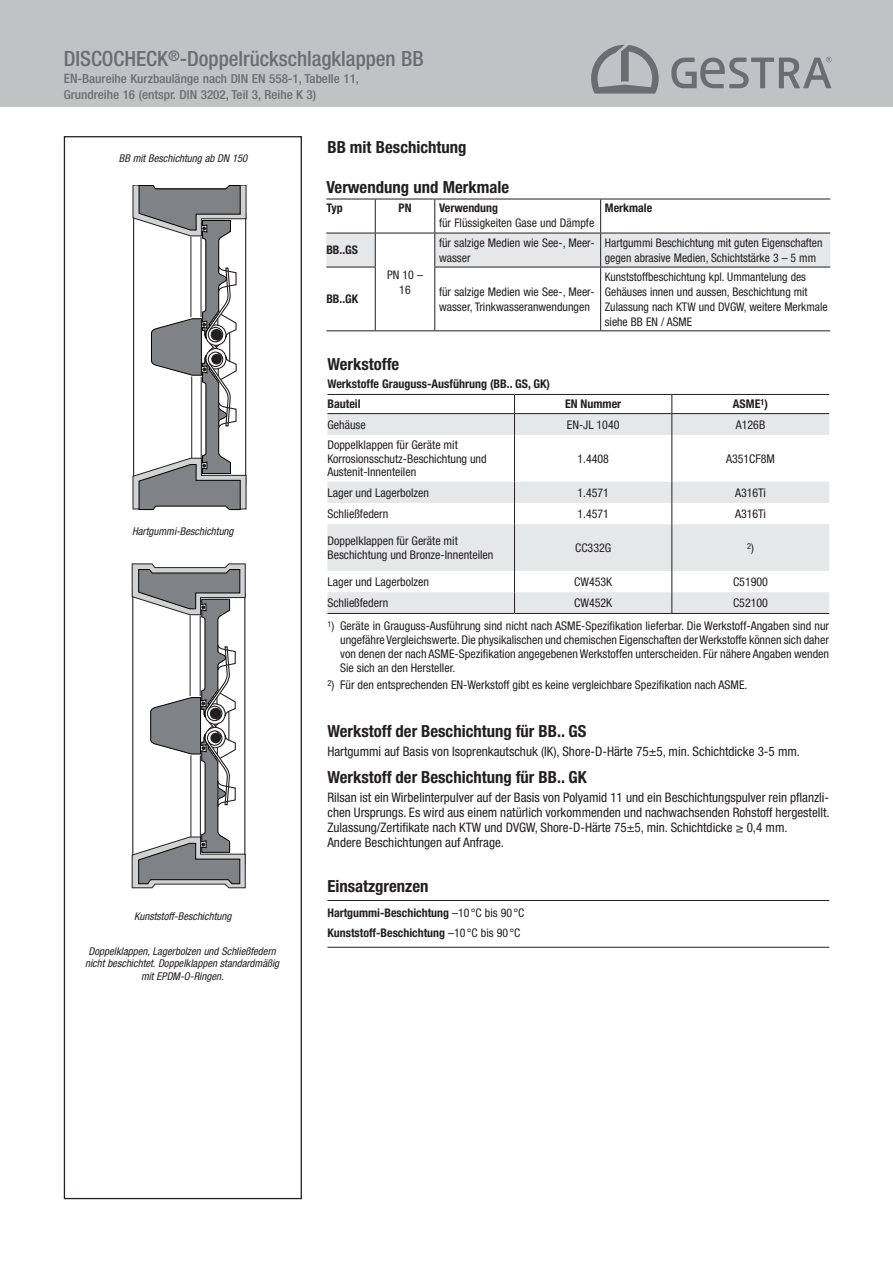
<style>
.page{position:relative;width:893px;height:1263px;background:#fff}
.page>*{position:absolute;margin:0;border:0;box-sizing:border-box;transform-origin:0 0}
.t1{font:500 condensed 21px "Helvetica Neue LT Pro";color:#6c6d70}
.t2{font:700 condensed 16.65px "Helvetica Neue LT Pro";color:#231f20}
.t3{font:condensed 13.05px/14.9px "Helvetica Neue LT Pro";color:#231f20}
.t4{font:500 condensed 12.45px/16.5px "Helvetica Neue LT Pro";color:#6c6d70;scale:1.05 1}
.t5{font:condensed 12px/13.8px "Helvetica Neue LT Pro";color:#231f20}
.t6{font:700 condensed 12px/20.2px "Helvetica Neue LT Pro";color:#231f20}
.t7{font:condensed 11.85px/14.9px "Helvetica Neue LT Pro";color:#231f20}
.t8{font:700 condensed 11.85px/19.2px "Helvetica Neue LT Pro";color:#231f20}
.t9{font:italic condensed 10.65px/12.8px "Helvetica Neue LT Pro";color:#231f20;text-align:center}
.t10{font:condensed 8.4px "Helvetica Neue LT Pro";color:#231f20}
.s1{font-size:13.05px}
.s2{font-size:12px}
.s3{font-weight:400}
</style>
<div class="page">
<div style="left:0;top:0;width:893px;height:106px;background:#c1c2c4"></div>
<svg style="left:591px;top:45px;width:68px;height:49px"></svg>
<svg style="left:671px;top:57px;width:161px;height:31px"></svg>
<div style="left:64px;top:136px;width:238px;height:1063px;border:1px solid #231f20"></div>
<svg style="left:133px;top:185px;width:113px;height:325px"></svg>
<svg style="left:132px;top:564px;width:113px;height:324px"></svg>
<hr style="left:327px;top:900px;width:502px;height:1px;background:#231f20">
<hr style="left:327px;top:947px;width:502px;height:1px;background:#231f20">
<svg style="left:327px;top:414px;width:502px;height:199px;fill:#e6e7e9"></svg>
<hr style="left:327px;top:394px;width:187px;height:1px;background:#231f20">
<hr style="left:514px;top:394px;width:158px;height:1px;background:#231f20">
<svg style="left:671px;top:395px;width:1px;height:40px"></svg>
<hr style="left:671px;top:435px;width:1px;height:47px;background:#231f20">
<svg style="left:671px;top:482px;width:1px;height:42px"></svg>
<hr style="left:671px;top:524px;width:1px;height:47px;background:#231f20">
<svg style="left:671px;top:571px;width:1px;height:42px"></svg>
<hr style="left:672px;top:394px;width:157px;height:1px;background:#231f20">
<hr style="left:327px;top:413px;width:187px;height:1px;background:#231f20">
<svg style="left:514px;top:395px;width:1px;height:40px"></svg>
<hr style="left:514px;top:413px;width:158px;height:1px;background:#231f20">
<hr style="left:672px;top:413px;width:157px;height:1px;background:#231f20">
<hr style="left:514px;top:435px;width:1px;height:47px;background:#231f20">
<svg style="left:514px;top:482px;width:1px;height:42px"></svg>
<hr style="left:514px;top:524px;width:1px;height:47px;background:#231f20">
<hr style="left:327px;top:613px;width:187px;height:1px;background:#231f20">
<svg style="left:514px;top:571px;width:1px;height:42px"></svg>
<hr style="left:514px;top:613px;width:158px;height:1px;background:#231f20">
<hr style="left:672px;top:613px;width:157px;height:1px;background:#231f20">
<svg style="left:326px;top:234px;width:504px;height:33px;background:#e6e7e8"></svg>
<hr style="left:326px;top:199px;width:49px;height:1px;background:#231f20">
<hr style="left:375px;top:199px;width:60px;height:1px;background:#231f20">
<hr style="left:375px;top:199px;width:1px;height:34px;background:#231f20">
<hr style="left:435px;top:199px;width:166px;height:1px;background:#231f20">
<hr style="left:434px;top:199px;width:1px;height:34px;background:#231f20">
<hr style="left:601px;top:199px;width:229px;height:1px;background:#231f20">
<hr style="left:326px;top:233px;width:49px;height:1px;background:#231f20">
<hr style="left:375px;top:233px;width:60px;height:1px;background:#231f20">
<hr style="left:375px;top:233px;width:1px;height:34px;background:#231f20">
<hr style="left:435px;top:233px;width:166px;height:1px;background:#231f20">
<hr style="left:434px;top:233px;width:1px;height:34px;background:#231f20">
<hr style="left:601px;top:233px;width:229px;height:1px;background:#231f20">
<hr style="left:600px;top:233px;width:1px;height:34px;background:#231f20">
<hr style="left:375px;top:267px;width:1px;height:63px;background:#231f20">
<hr style="left:434px;top:267px;width:1px;height:63px;background:#231f20">
<hr style="left:600px;top:267px;width:1px;height:63px;background:#231f20">
<hr style="left:326px;top:330px;width:49px;height:1px;background:#231f20">
<hr style="left:375px;top:330px;width:60px;height:1px;background:#231f20">
<hr style="left:435px;top:330px;width:166px;height:1px;background:#231f20">
<hr style="left:601px;top:330px;width:229px;height:1px;background:#231f20">
<hr style="left:600px;top:199px;width:1px;height:34px;background:#231f20">
<hr style="left:326px;top:267px;width:50px;height:1px;background:#231f20">
<hr style="left:434px;top:267px;width:167px;height:1px;background:#231f20">
<hr style="left:601px;top:267px;width:229px;height:1px;background:#231f20">
<h1 class="t1" style="left:64px;top:46px;width:362px">DISCOCHECK<sup>®</sup>-Doppelrückschlagklappen BB</h1>
<p class="t4" style="left:64px;top:70px;width:283px"><span class="s1">EN</span>-Baureihe Kurzbaulänge nach DIN EN 558-1, Tabelle 11,<br>Grundreihe 16 (entspr. DIN 3202, Teil 3, Reihe K 3)</p>
<h2 class="t2" style="left:327px;top:137px;width:140px">BB mit Beschichtung</h2>
<p class="t9" style="left:119px;top:152px;width:130px">BB mit Beschichtung ab DN 150</p>
<h2 class="t2" style="left:326px;top:177px;width:184px">Verwendung und Merkmale</h2>
<p class="t8" style="left:326px;top:198px;width:18px">Typ</p>
<p class="t8" style="left:398px;top:198px;width:15px">PN</p>
<p class="t8" style="left:439px;top:198px;width:61px">Verwendung</p>
<p class="t7" style="left:439px;top:215px;width:157px">für Flüssigkeiten Gase und Dämpfe</p>
<p class="t8" style="left:605px;top:198px;width:49px">Merkmale</p>
<p class="t8" style="left:326px;top:240px;width:33px">BB..GS</p>
<p class="t7" style="left:439px;top:235px;width:157px">für salzige Medien wie See-, Meer&shy;wasser</p>
<p class="t7" style="left:605px;top:235px;width:219px">Hartgummi Beschichtung mit guten Eigenschaften gegen abrasive Medien, Schichtstärke 3 – 5 mm</p>
<p class="t7" style="left:387px;top:267px;width:38px;text-align:center">PN 10 –<br>16</p>
<p class="t8" style="left:326px;top:289px;width:33px">BB..GK</p>
<p class="t7" style="left:439px;top:284px;width:157px">für salzige Medien wie See-, Meer&shy;wasser, Trinkwasseranwendungen</p>
<p class="t7" style="left:605px;top:269px;width:224px">Kunststoffbeschichtung kpl. Ummantelung des Gehäuses innen und aussen, Beschichtung mit Zulassung nach KTW und DVGW, weitere Merkmale siehe BB EN / ASME</p>
<h2 class="t2" style="left:327px;top:354px;width:73px">Werkstoffe</h2>
<p class="t6" style="left:327px;top:373px;width:224px">Werkstoffe Grauguss-Ausführung (BB.. GS, GK)<br>Bauteil</p>
<p class="t6" style="left:565px;top:394px;width:58px">EN Nummer</p>
<p class="t6" style="left:733px;top:394px;width:37px">ASME<sup>1</sup>)</p>
<p class="t9" style="left:132px;top:525px;width:103px">Hartgummi-Beschichtung</p>
<p class="t9" style="left:134px;top:910px;width:99px">Kunststoff-Beschichtung</p>
<p class="t9" style="left:85px;top:945px;width:196px">Doppelklappen, Lagerbolzen und Schließfedern nicht beschichtet. Doppelklappen standardmäßig mit EPDM-O-Ringen.</p>
<p class="t5" style="left:327px;top:417px;width:40px">Gehäuse</p>
<p class="t5" style="left:567px;top:417px;width:54px">EN-JL 1040</p>
<p class="t5" style="left:736px;top:417px;width:31px">A126B</p>
<p class="t5" style="left:327px;top:437px;width:161px">Doppelklappen für Geräte mit<br>Korrosionsschutz-Beschichtung und<br>Austenit-Innenteilen</p>
<p class="t5" style="left:577px;top:451px;width:33px">1.4408</p>
<p class="t5" style="left:726px;top:451px;width:51px">A351CF8M</p>
<p class="t5" style="left:327px;top:485px;width:103px">Lager und Lagerbolzen</p>
<p class="t5" style="left:577px;top:485px;width:33px">1.4571</p>
<p class="t5" style="left:735px;top:485px;width:33px">A316Ti</p>
<p class="t5" style="left:327px;top:507px;width:62px">Schließfedern</p>
<p class="t5" style="left:577px;top:507px;width:33px">1.4571</p>
<p class="t5" style="left:735px;top:507px;width:33px">A316Ti</p>
<p class="t5" style="left:327px;top:534px;width:167px">Doppelklappen für Geräte mit<br>Beschichtung und Bronze-Innenteilen</p>
<p class="t5" style="left:575px;top:541px;width:38px">CC332G</p>
<p class="t10" style="left:747px;top:541px;width:8px">2<span class="s2">)</span></p>
<p class="t5" style="left:327px;top:575px;width:103px">Lager und Lagerbolzen</p>
<p class="t5" style="left:574px;top:575px;width:40px">CW453K</p>
<p class="t5" style="left:733px;top:575px;width:37px">C51900</p>
<p class="t5" style="left:327px;top:596px;width:62px">Schließfedern</p>
<p class="t5" style="left:574px;top:596px;width:40px">CW452K</p>
<p class="t5" style="left:733px;top:596px;width:37px">C52100</p>
<p class="t5" style="left:340px;top:619px;width:490px;text-align:justify;text-indent:-13px"><sup>1</sup>) Geräte in Grauguss-Ausführung sind nicht nach ASME-Spezifikation lieferbar. Die Werkstoff-Angaben sind nur ungefähre Vergleichswerte. Die physikalischen und chemischen Eigenschaften der Werkstoffe können sich daher von denen der nach ASME-Spezifikation angegebenen Werkstoffen unterscheiden. Für nähere Angaben wenden Sie sich an den Hersteller.</p>
<p class="t5" style="left:327px;top:678px;width:421px"><sup>2</sup>) Für den entsprechenden EN-Werkstoff gibt es keine vergleichbare Spezifikation nach ASME.</p>
<h2 class="t2" style="left:327px;top:721px;width:260px">Werkstoff der Beschichtung für BB.. GS</h2>
<p class="t3" style="left:327px;top:744px;width:474px">Hartgummi auf Basis von Isoprenkautschuk (IK), Shore-D-Härte 75±5, min. Schichtdicke 3-5 mm.</p>
<h2 class="t2" style="left:327px;top:767px;width:261px">Werkstoff der Beschichtung für BB.. GK</h2>
<p class="t3" style="left:327px;top:790px;width:504px">Rilsan ist ein Wirbelinterpulver auf der Basis von Polyamid 11 und ein Beschichtungspulver rein pflanzli&shy;chen Ursprungs. Es wird aus einem natürlich vorkommenden und nachwachsenden Rohstoff hergestellt.<br>Zulassung/Zertifikate nach KTW und DVGW, Shore-D-Härte 75±5, min. Schichtdicke ≥ 0,4 mm.<br>Andere Beschichtungen auf Anfrage.</p>
<h2 class="t2" style="left:327px;top:875px;width:102px">Einsatzgrenzen</h2>
<p class="t8" style="left:327px;top:903px;width:199px">Hartgummi-Beschichtung <span class="s3">–10°C bis 90°C<br></span>Kunststoff-Beschichtung <span class="s3">–10°C bis 90°C</span></p>
</div>
